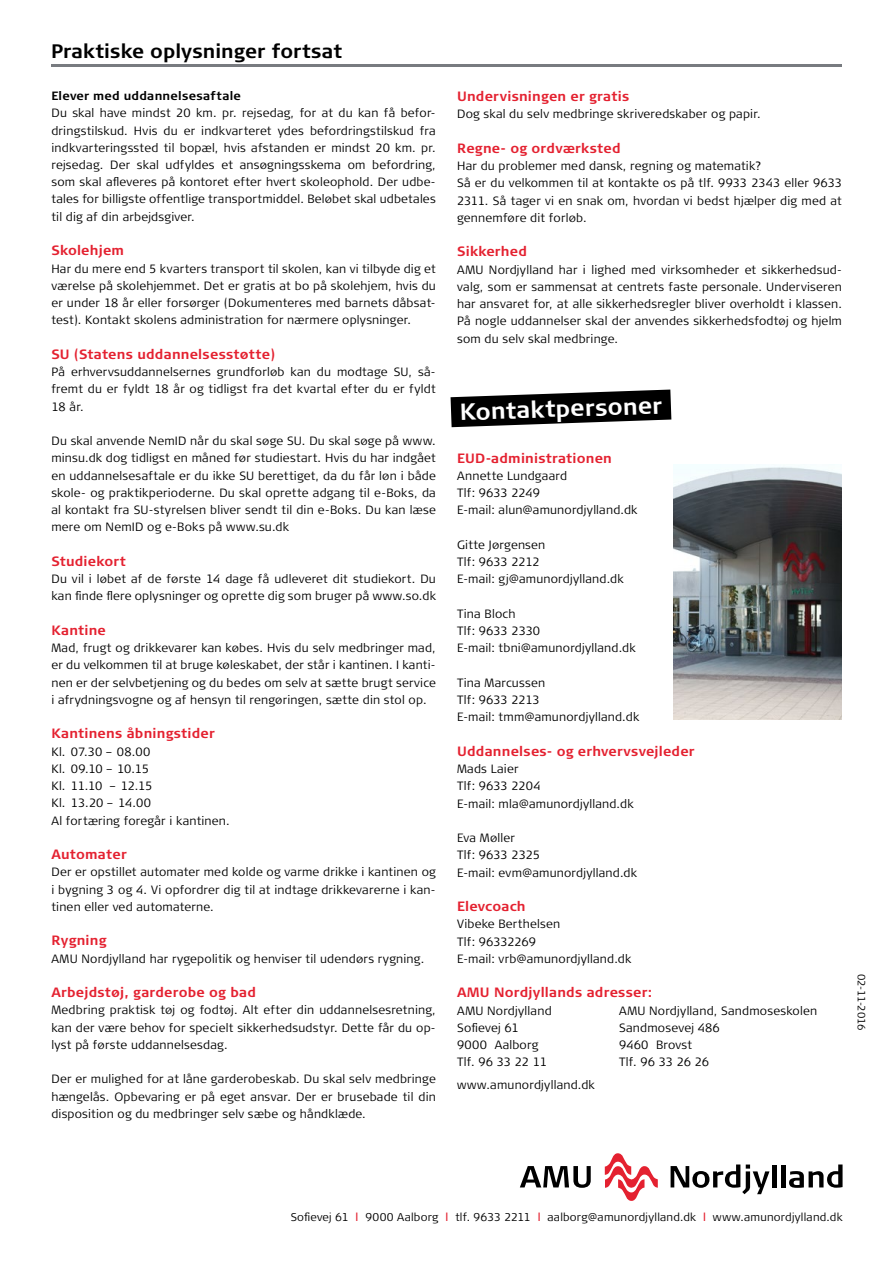
<style>
.page{position:relative;width:893px;height:1263px;background:#fff}
.page>*{position:absolute;margin:0;border:0;box-sizing:border-box;transform-origin:0 0}
.t1{font:700 23.25px "Signa Column";color:#fff}
.t2{font:700 19.5px "Signa Column";color:#000}
.t3{font:700 13.5px "Signa Column";letter-spacing:.015em;color:#e42130}
.t4{font:300 12px/17.2px "Signa Column";letter-spacing:.015em;color:#000}
.t5{font:700 12px "Signa Column";letter-spacing:.02em;color:#000}
.t6{font:300 12px "Signa Column";letter-spacing:-.005em;color:#000}
.t7{font:300 11.25px "Signa Column";letter-spacing:.02em;color:#000}
.t8{font:300 10.5px "Signa Column";letter-spacing:-.02em;color:#000}
.s1{font-weight:400;color:#e42130}
</style>
<div class="page">
<svg style="left:520px;top:1166px;width:71px;height:22px"></svg>
<svg style="left:671px;top:1164px;width:98px;height:30px"></svg>
<hr style="left:772px;top:1164px;width:4px;height:23px;background:#000">
<div style="left:781px;top:1164px;width:5px;height:23px;background:#000"></div>
<svg style="left:789px;top:1164px;width:53px;height:24px"></svg>
<svg style="left:605px;top:1153px;width:53px;height:47px"></svg>
<svg style="left:450px;top:389px;width:222px;height:39px"></svg>
<hr style="left:51px;top:65px;width:791px;height:2px;background:#787b80">
<img style="left:674px;top:465px;width:168px;height:255px">
<h2 class="t2" style="left:51px;top:39px;width:293px">Praktiske oplysninger fortsat</h2>
<p class="t5" style="left:51px;top:89px;width:191px">Elever med uddannelsesaftale</p>
<p class="t4" style="left:51px;top:104px;width:386px;text-align:justify">Du skal have mindst 20 km. pr. rejsedag, for at du kan få befor&shy;dringstilskud. Hvis du er indkvarteret ydes befordringstilskud fra indkvarteringssted til bopæl, hvis afstanden er mindst 20 km. pr. rejsedag. Der skal udfyldes et ansøgningsskema om befordring, som skal afleveres på kontoret efter hvert skoleophold. Der udbe&shy;tales for billigste offentlige transportmiddel. Beløbet skal udbetales til dig af din arbejdsgiver.</p>
<p class="t3" style="left:51px;top:243px;width:74px">Skolehjem</p>
<p class="t4" style="left:51px;top:260px;width:386px;text-align:justify">Har du mere end 5 kvarters transport til skolen, kan vi tilbyde dig et værelse på skolehjemmet. Det er gratis at bo på skolehjem, hvis du er under 18 år eller forsørger (Dokumenteres med barnets dåbsat&shy;test). Kontakt skolens administration for nærmere oplysninger.</p>
<p class="t3" style="left:51px;top:346px;width:225px">SU (Statens uddannelsesstøtte)</p>
<p class="t4" style="left:51px;top:363px;width:386px;text-align:justify">På erhvervsuddannelsernes grundforløb kan du modtage SU, så&shy;fremt du er fyldt 18 år og tidligst fra det kvartal efter du er fyldt 18 år.</p>
<p class="t4" style="left:51px;top:432px;width:386px;text-align:justify">Du skal anvende NemID når du skal søge SU. Du skal søge på www. minsu.dk dog tidligst en måned før studiestart. Hvis du har indgået en uddannelsesaftale er du ikke SU berettiget, da du får løn i både skole- og praktikperioderne. Du skal oprette adgang til e-Boks, da al kontakt fra SU-styrelsen bliver sendt til din e-Boks. Du kan læse mere om NemID og e-Boks på www.su.dk</p>
<p class="t3" style="left:51px;top:553px;width:76px">Studiekort</p>
<p class="t4" style="left:51px;top:570px;width:386px">Du vil i løbet af de første 14 dage få udleveret dit studiekort. Du kan finde flere oplysninger og oprette dig som bruger på www.so.dk</p>
<p class="t3" style="left:51px;top:622px;width:56px">Kantine</p>
<p class="t4" style="left:51px;top:639px;width:386px;text-align:justify">Mad, frugt og drikkevarer kan købes. Hvis du selv medbringer mad, er du velkommen til at bruge køleskabet, der står i kantinen. I kanti&shy;nen er der selvbetjening og du bedes om selv at sætte brugt service i afrydningsvogne og af hensyn til rengøringen, sætte din stol op.</p>
<p class="t3" style="left:51px;top:726px;width:165px">Kantinens åbningstider</p>
<p class="t4" style="left:51px;top:743px;width:180px">Kl. 07.30 – 08.00<br>Kl. 09.10 – 10.15<br>Kl. 11.10 – 12.15<br>Kl. 13.20 – 14.00<br>Al fortæring foregår i kantinen.</p>
<p class="t3" style="left:51px;top:846px;width:77px">Automater</p>
<p class="t4" style="left:51px;top:864px;width:386px;text-align:justify">Der er opstillet automater med kolde og varme drikke i kantinen og i bygning 3 og 4. Vi opfordrer dig til at indtage drikkevarerne i kan&shy;tinen eller ved automaterne.</p>
<p class="t3" style="left:51px;top:933px;width:57px">Rygning</p>
<p class="t4" style="left:51px;top:950px;width:374px">AMU Nordjylland har rygepolitik og henviser til udendørs rygning.</p>
<p class="t3" style="left:51px;top:984px;width:206px">Arbejdstøj, garderobe og bad</p>
<p class="t4" style="left:51px;top:1002px;width:386px;text-align:justify">Medbring praktisk tøj og fodtøj. Alt efter din uddannelsesretning, kan der være behov for specielt sikkerhedsudstyr. Dette får du op&shy;lyst på første uddannelsesdag.</p>
<p class="t4" style="left:51px;top:1070px;width:386px;text-align:justify">Der er mulighed for at låne garderobeskab. Du skal selv medbringe hængelås. Opbevaring er på eget ansvar. Der er brusebade til din disposition og du medbringer selv sæbe og håndklæde.</p>
<p class="t3" style="left:457px;top:89px;width:174px">Undervisningen er gratis</p>
<p class="t4" style="left:457px;top:106px;width:305px">Dog skal du selv medbringe skriveredskaber og papir.</p>
<p class="t3" style="left:457px;top:140px;width:165px">Regne- og ordværksted</p>
<p class="t4" style="left:457px;top:157px;width:386px">Har du problemer med dansk, regning og matematik?<br>Så er du velkommen til at kontakte os på tlf. 9933 2343 eller 9633<br>2311. Så tager vi en snak om, hvordan vi bedst hjælper dig med at gennemføre dit forløb.</p>
<p class="t3" style="left:457px;top:244px;width:71px">Sikkerhed</p>
<p class="t4" style="left:457px;top:261px;width:386px;text-align:justify">AMU Nordjylland har i lighed med virksomheder et sikkerhedsud&shy;valg, som er sammensat at centrets faste personale. Underviseren har ansvaret for, at alle sikkerhedsregler bliver overholdt i klassen.<br>På nogle uddannelser skal der anvendes sikkerhedsfodtøj og hjelm som du selv skal medbringe.</p>
<h1 class="t1" style="left:459px;top:399px;width:204px;rotate:-2deg">Kontaktpersoner</h1>
<p class="t3" style="left:457px;top:450px;width:156px">EUD-administrationen</p>
<p class="t4" style="left:457px;top:467px;width:182px">Annette Lundgaard<br>Tlf: 9633 2249<br>E-mail: alun@amunordjylland.dk</p>
<p class="t4" style="left:457px;top:536px;width:168px">Gitte Jørgensen<br>Tlf: 9633 2212<br>E-mail: gj@amunordjylland.dk</p>
<p class="t4" style="left:457px;top:605px;width:180px">Tina Bloch<br>Tlf: 9633 2330<br>E-mail: tbni@amunordjylland.dk</p>
<p class="t4" style="left:457px;top:674px;width:184px">Tina Marcussen<br>Tlf: 9633 2213<br>E-mail: tmm@amunordjylland.dk</p>
<p class="t3" style="left:457px;top:743px;width:239px">Uddannelses- og erhvervsvejleder</p>
<p class="t4" style="left:457px;top:760px;width:178px">Mads Laier<br>Tlf: 9633 2204<br>E-mail: mla@amunordjylland.dk</p>
<p class="t4" style="left:457px;top:829px;width:181px">Eva Møller<br>Tlf: 9633 2325<br>E-mail: evm@amunordjylland.dk</p>
<p class="t3" style="left:457px;top:898px;width:70px">Elevcoach</p>
<p class="t4" style="left:457px;top:916px;width:176px">Vibeke Berthelsen<br>Tlf: 96332269<br>E-mail: vrb@amunordjylland.dk</p>
<p class="t3" style="left:457px;top:985px;width:197px">AMU Nordjyllands adresser:</p>
<p class="t4" style="left:457px;top:1002px;width:96px">AMU Nordjylland</p>
<p class="t4" style="left:619px;top:1002px;width:200px">AMU Nordjylland, Sandmoseskolen</p>
<p class="t4" style="left:457px;top:1019px;width:63px">Sofievej 61</p>
<p class="t4" style="left:619px;top:1019px;width:102px">Sandmosevej 486</p>
<p class="t4" style="left:457px;top:1036px;width:83px">9000 Aalborg</p>
<p class="t4" style="left:619px;top:1036px;width:75px">9460 Brovst</p>
<p class="t6" style="left:457px;top:1055px;width:91px">Tlf. 96 33 22 11</p>
<p class="t6" style="left:619px;top:1055px;width:91px">Tlf. 96 33 26 26</p>
<p class="t4" style="left:457px;top:1076px;width:139px">www.amunordjylland.dk</p>
<p class="t8" style="left:867px;top:974px;width:58px;rotate:90deg">02-11-2016</p>
<p class="t7" style="left:291px;top:1210px;width:553px">Sofievej 61 <span class="s1">l</span> 9000 Aalborg <span class="s1">l</span> tlf. 9633 2211 <span class="s1">l</span> aalborg@amunordjylland.dk <span class="s1">l</span> www.amunordjylland.dk</p>
</div>
